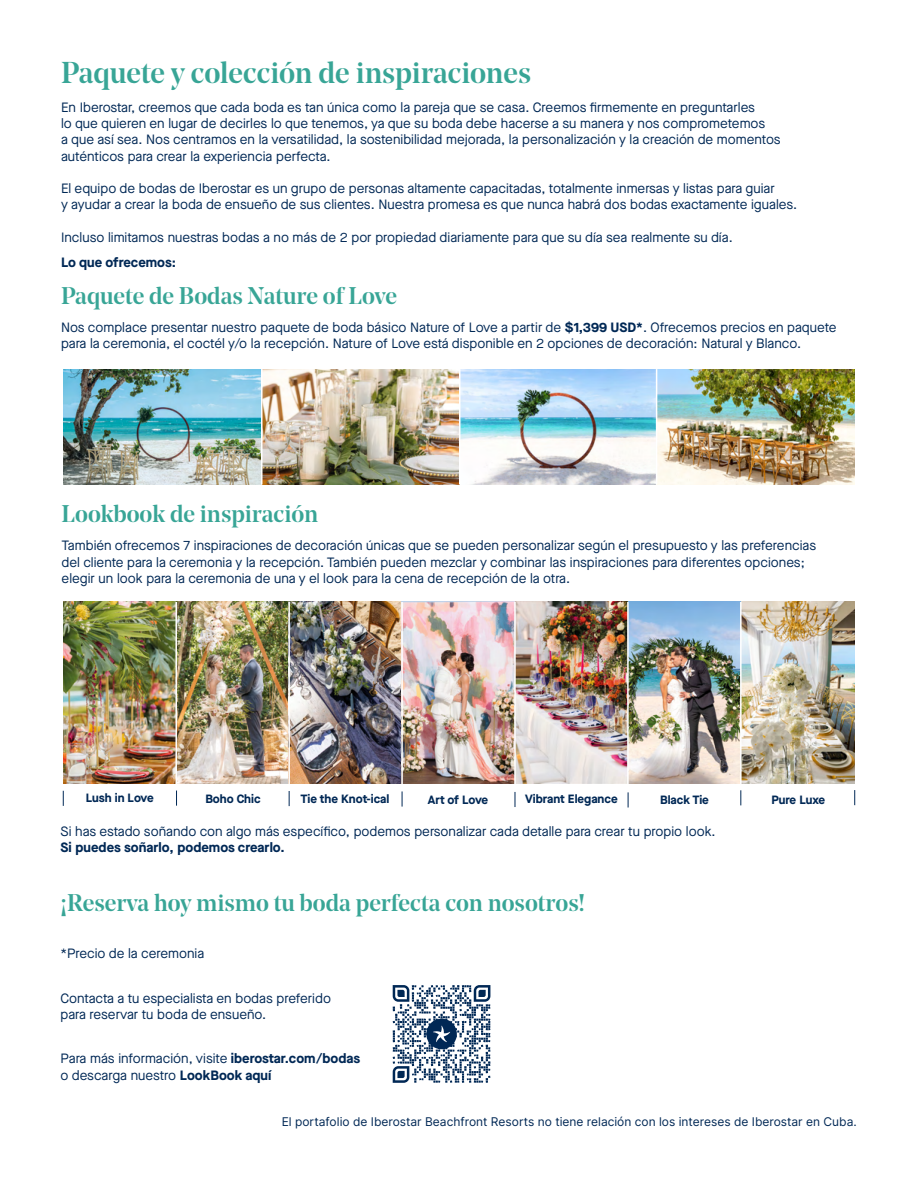
<style>
.page{position:relative;width:918px;height:1188px;background:#fff}
.page>*{position:absolute;margin:0;border:0;box-sizing:border-box;transform-origin:0 0}
.t1{font:500 30px "Noe Display";color:#38a596}
.t2{font:500 24px "Noe Display";color:#38a596}
.t3{font:13.5px/16.2px "Maison Neue";color:#002855}
.t4{font:700 13.5px "Maison Neue";color:#002855}
.t5{font:12px "Inter";color:#002855}
.t6{font:700 12px "Maison Neue";color:#002855}
.s1{font-weight:700}
</style>
<div class="page">
<svg style="left:393px;top:985px;width:97px;height:98px"></svg>
<img style="left:64px;top:369px;width:790px;height:116px">
<hr style="left:261px;top:369px;width:2px;height:116px;background:#fff">
<hr style="left:459px;top:369px;width:2px;height:116px;background:#fff">
<hr style="left:656px;top:369px;width:1px;height:116px;background:#fff">
<img style="left:63px;top:602px;width:792px;height:181px">
<hr style="left:175px;top:602px;width:2px;height:198px;background:#fff">
<hr style="left:288px;top:602px;width:2px;height:198px;background:#fff">
<hr style="left:401px;top:602px;width:2px;height:198px;background:#fff">
<hr style="left:514px;top:602px;width:2px;height:198px;background:#fff">
<hr style="left:627px;top:602px;width:2px;height:198px;background:#fff">
<hr style="left:740px;top:602px;width:2px;height:198px;background:#fff">
<h1 class="t1" style="left:61px;top:54px;width:472px">Paquete y colección de inspiraciones</h1>
<p class="t3" style="left:61px;top:99px;width:721px">En Iberostar, creemos que cada boda es tan única como la pareja que se casa. Creemos firmemente en preguntarles<br>lo que quieren en lugar de decirles lo que tenemos, ya que su boda debe hacerse a su manera y nos comprometemos<br>a que así sea. Nos centramos en la versatilidad, la sostenibilidad mejorada, la personalización y la creación de momentos auténticos para crear la experiencia perfecta.</p>
<p class="t3" style="left:61px;top:180px;width:738px">El equipo de bodas de Iberostar es un grupo de personas altamente capacitadas, totalmente inmersas y listas para guiar<br>y ayudar a crear la boda de ensueño de sus clientes. Nuestra promesa es que nunca habrá dos bodas exactamente iguales.</p>
<p class="t3" style="left:61px;top:229px;width:673px">Incluso limitamos nuestras bodas a no más de 2 por propiedad diariamente para que su día sea realmente su día.</p>
<p class="t4" style="left:61px;top:253px;width:117px">Lo que ofrecemos:</p>
<h2 class="t2" style="left:61px;top:280px;width:338px">Paquete de Bodas Nature of Love</h2>
<p class="t3" style="left:61px;top:319px;width:777px">Nos complace presentar nuestro paquete de boda básico Nature of Love a partir de <span class="s1">$1,399 USD*</span>. Ofrecemos precios en paquete para la ceremonia, el coctél y/o la recepción. Nature of Love está disponible en 2 opciones de decoración: Natural y Blanco.</p>
<h2 class="t2" style="left:62px;top:499px;width:258px">Lookbook de inspiración</h2>
<p class="t3" style="left:62px;top:537px;width:756px">También ofrecemos 7 inspiraciones de decoración únicas que se pueden personalizar según el presupuesto y las preferencias del cliente para la ceremonia y la recepción. También pueden mezclar y combinar las inspiraciones para diferentes opciones; elegir un look para la ceremonia de una y el look para la cena de recepción de la otra.</p>
<p class="t6" style="left:86px;top:789px;width:70px">Lush in Love</p>
<p class="t6" style="left:205px;top:790px;width:57px">Boho Chic</p>
<p class="t6" style="left:301px;top:790px;width:90px">Tie the Knot-ical</p>
<p class="t6" style="left:428px;top:791px;width:62px">Art of Love</p>
<p class="t6" style="left:525px;top:791px;width:94px">Vibrant Elegance</p>
<p class="t6" style="left:660px;top:791px;width:50px">Black Tie</p>
<p class="t6" style="left:771px;top:791px;width:55px">Pure Luxe</p>
<p class="t3" style="left:61px;top:823px;width:657px">Si has estado soñando con algo más específico, podemos personalizar cada detalle para crear tu propio look.</p>
<p class="t4" style="left:61px;top:838px;width:226px">Si puedes soñarlo, podemos crearlo.</p>
<h2 class="t2" style="left:61px;top:888px;width:526px">¡Reserva hoy mismo tu boda perfecta con nosotros!</h2>
<p class="t3" style="left:61px;top:945px;width:145px">*Precio de la ceremonia</p>
<p class="t3" style="left:61px;top:990px;width:272px">Contacta a tu especialista en bodas preferido para reservar tu boda de ensueño.</p>
<p class="t3" style="left:61px;top:1050px;width:301px">Para más información, visite <span class="s1">iberostar.com/bodas </span>o descarga nuestro <span class="s1">LookBook aquí</span></p>
<p class="t5" style="left:282px;top:1112px;width:577px">El portafolio de Iberostar Beachfront Resorts no tiene relación con los intereses de Iberostar en Cuba.</p>
</div>
